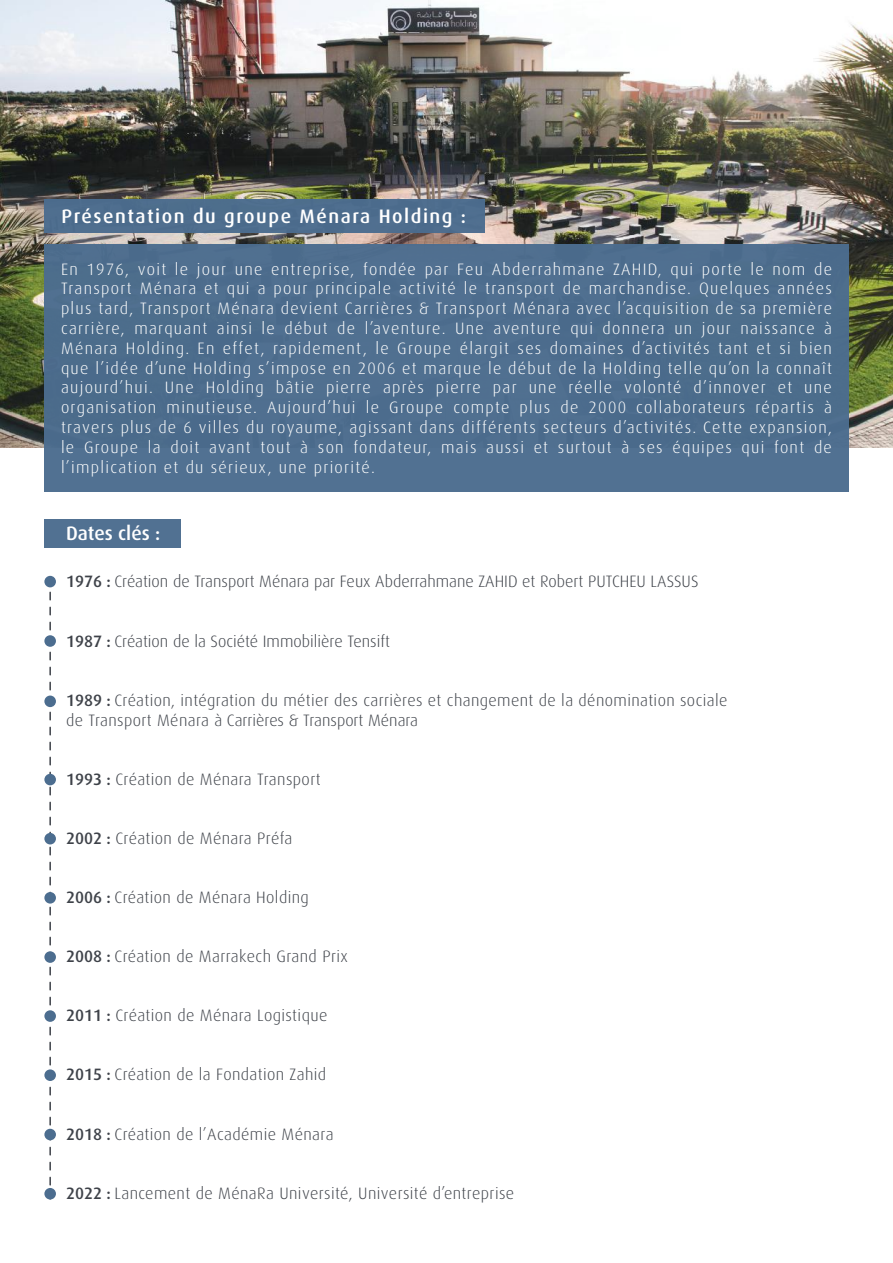
<style>
.page{position:relative;width:893px;height:1263px;background:#fff}
.page>*{position:absolute;margin:0;border:0;box-sizing:border-box;transform-origin:0 0}
.t1{font:500 19.5px "Dax";letter-spacing:.08em;color:#fff}
.t2{font:500 19.5px "Dax";letter-spacing:-.005em;color:#fff}
.t3{font:300 16.5px/19.8px "Dax";letter-spacing:.08em;color:#fff;text-align:justify}
.t4{font:300 16.5px/19.8px "Dax";letter-spacing:.025em;color:#3e4249}
.t5{font:300 16.5px "Dax";color:#3e4249}
.s1{font-weight:500}
</style>
<div class="page">
<img style="left:0;top:0;width:893px;height:448px">
<div style="left:44px;top:519px;width:137px;height:28px;background:#4c6d8f"></div>
<div style="left:44px;top:200px;width:441px;height:33px;background:#4c6d8f"></div>
<div style="left:44px;top:245px;width:805px;height:247px;background:#4c6d8f"></div>
<svg style="left:49px;top:587px;width:2px;height:599px"></svg>
<div style="left:44px;top:576px;width:12px;height:11px;background:#4c6d8f;border-radius:50%"></div>
<div style="left:44px;top:635px;width:12px;height:12px;background:#4c6d8f;border-radius:50%"></div>
<div style="left:44px;top:695px;width:12px;height:12px;background:#4c6d8f;border-radius:50%"></div>
<div style="left:44px;top:774px;width:12px;height:11px;background:#4c6d8f;border-radius:50%"></div>
<div style="left:44px;top:892px;width:12px;height:11px;background:#4c6d8f;border-radius:50%"></div>
<div style="left:44px;top:833px;width:12px;height:11px;background:#4c6d8f;border-radius:50%"></div>
<div style="left:44px;top:951px;width:12px;height:12px;background:#4c6d8f;border-radius:50%"></div>
<div style="left:44px;top:1010px;width:12px;height:12px;background:#4c6d8f;border-radius:50%"></div>
<div style="left:44px;top:1069px;width:12px;height:12px;background:#4c6d8f;border-radius:50%"></div>
<div style="left:44px;top:1129px;width:12px;height:11px;background:#4c6d8f;border-radius:50%"></div>
<div style="left:44px;top:1188px;width:12px;height:11px;background:#4c6d8f;border-radius:50%"></div>
<p class="t1" style="left:61px;top:206px;width:406px">Présentation du groupe Ménara Holding :</p>
<p class="t3" style="left:61px;top:259px;width:772px">En 1976, voit le jour une entreprise, fondée par Feu Abderrahmane ZAHID, qui porte le nom de Transport Ménara et qui a pour principale activité le transport de marchandise. Quelques années plus tard, Transport Ménara devient Carrières &amp; Transport Ménara avec l’acquisition de sa première carrière, marquant ainsi le début de l’aventure. Une aventure qui donnera un jour naissance à Ménara Holding. En effet, rapidement, le Groupe élargit ses domaines d’activités tant et si bien que l’idée d’une Holding s’impose en 2006 et marque le début de la Holding telle qu’on la connaît aujourd’hui. Une Holding bâtie pierre après pierre par une réelle volonté d’innover et une organisation minutieuse. Aujourd’hui le Groupe compte plus de 2000 collaborateurs répartis à travers plus de 6 villes du royaume, agissant dans différents secteurs d’activités. Cette expansion, le Groupe la doit avant tout à son fondateur, mais aussi et surtout à ses équipes qui font de l’implication et du sérieux, une priorité.</p>
<p class="t2" style="left:66px;top:522px;width:96px">Dates clés :</p>
<p class="t5" style="left:66px;top:572px;width:634px"><span class="s1">1976 :</span> Création de Transport Ménara par Feux Abderrahmane ZAHID et Robert PUTCHEU LASSUS</p>
<p class="t5" style="left:66px;top:632px;width:325px"><span class="s1">1987 :</span> Création de la Société Immobilière Tensift</p>
<p class="t4" style="left:66px;top:691px;width:663px"><span class="s1">1989 :</span> Création, intégration du métier des carrières et changement de la dénomination sociale de Transport Ménara à Carrières &amp; Transport Ménara</p>
<p class="t4" style="left:66px;top:769px;width:256px"><span class="s1">1993 :</span> Création de Ménara Transport</p>
<p class="t4" style="left:66px;top:829px;width:228px"><span class="s1">2002 :</span> Création de Ménara Préfa</p>
<p class="t4" style="left:66px;top:888px;width:244px"><span class="s1">2006 :</span> Création de Ménara Holding</p>
<p class="t4" style="left:66px;top:947px;width:283px"><span class="s1">2008 :</span> Création de Marrakech Grand Prix</p>
<p class="t4" style="left:66px;top:1006px;width:263px"><span class="s1">2011 :</span> Création de Ménara Logistique</p>
<p class="t4" style="left:66px;top:1065px;width:262px"><span class="s1">2015 :</span> Création de la Fondation Zahid</p>
<p class="t4" style="left:66px;top:1124px;width:269px"><span class="s1">2018 :</span> Création de l’Académie Ménara</p>
<p class="t4" style="left:66px;top:1183px;width:450px"><span class="s1">2022 :</span> Lancement de MénaRa Université, Université d’entreprise</p>
</div>
